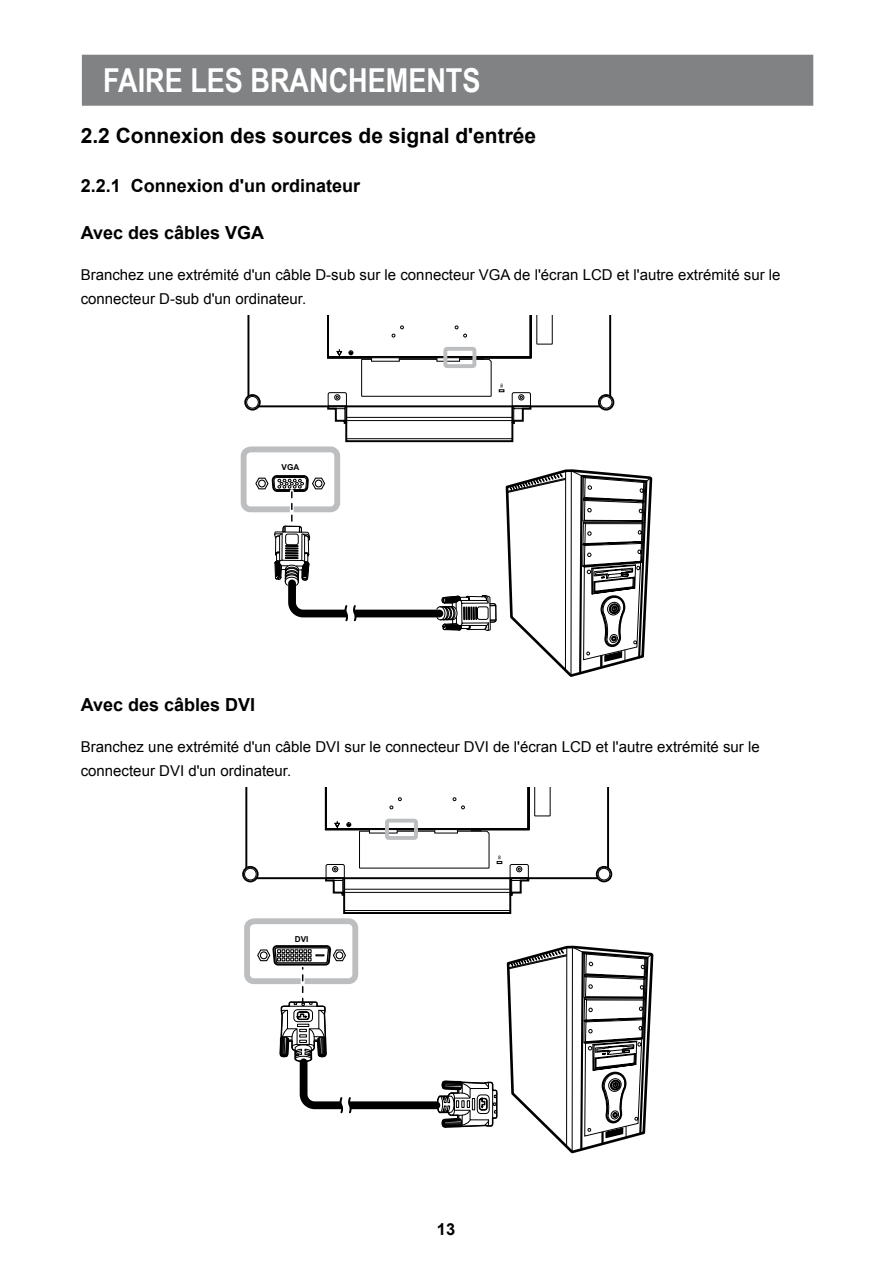
<style>
.page{position:relative;width:893px;height:1263px;background:#fff}
.page>*{position:absolute;margin:0;border:0;box-sizing:border-box;transform-origin:0 0}
.t1{font:700 33px "Arial Narrow";color:#fff}
.t2{font:700 21px "Arial";color:#000}
.t3{font:700 18px "Arial";color:#000}
.t4{font:700 16.5px "Arial";color:#000}
.t5{font:15px/24px "Arial";color:#000}
.t6{font:700 8.25px "Arial";color:#000}
</style>
<div class="page">
<div style="left:82px;top:55px;width:731px;height:51px;background:#808284;border:2px solid #808284"></div>
<svg style="left:241px;top:315px;width:411px;height:362px"></svg>
<svg style="left:242px;top:787px;width:411px;height:366px"></svg>
<h1 class="t1" style="left:103px;top:56px;width:379px">FAIRE LES BRANCHEMENTS</h1>
<h2 class="t2" style="left:81px;top:124px;width:457px">2.2 Connexion des sources de signal d'entrée</h2>
<p class="t3" style="left:81px;top:176px;width:281px">2.2.1 Connexion d'un ordinateur</p>
<p class="t3" style="left:81px;top:223px;width:185px">Avec des câbles VGA</p>
<p class="t5" style="left:81px;top:263px;width:701px">Branchez une extrémité d'un câble D-sub sur le connecteur VGA de l'écran LCD et l'autre extrémité sur le connecteur D-sub d'un ordinateur.</p>
<p class="t6" style="left:282px;top:462px;width:19px">VGA</p>
<p class="t3" style="left:81px;top:694px;width:176px">Avec des câbles DVI</p>
<p class="t5" style="left:81px;top:735px;width:680px">Branchez une extrémité d'un câble DVI sur le connecteur DVI de l'écran LCD et l'autre extrémité sur le connecteur DVI d'un ordinateur.</p>
<p class="t6" style="left:295px;top:934px;width:15px">DVI</p>
<p class="t4" style="left:437px;top:1220px;width:20px">13</p>
</div>
